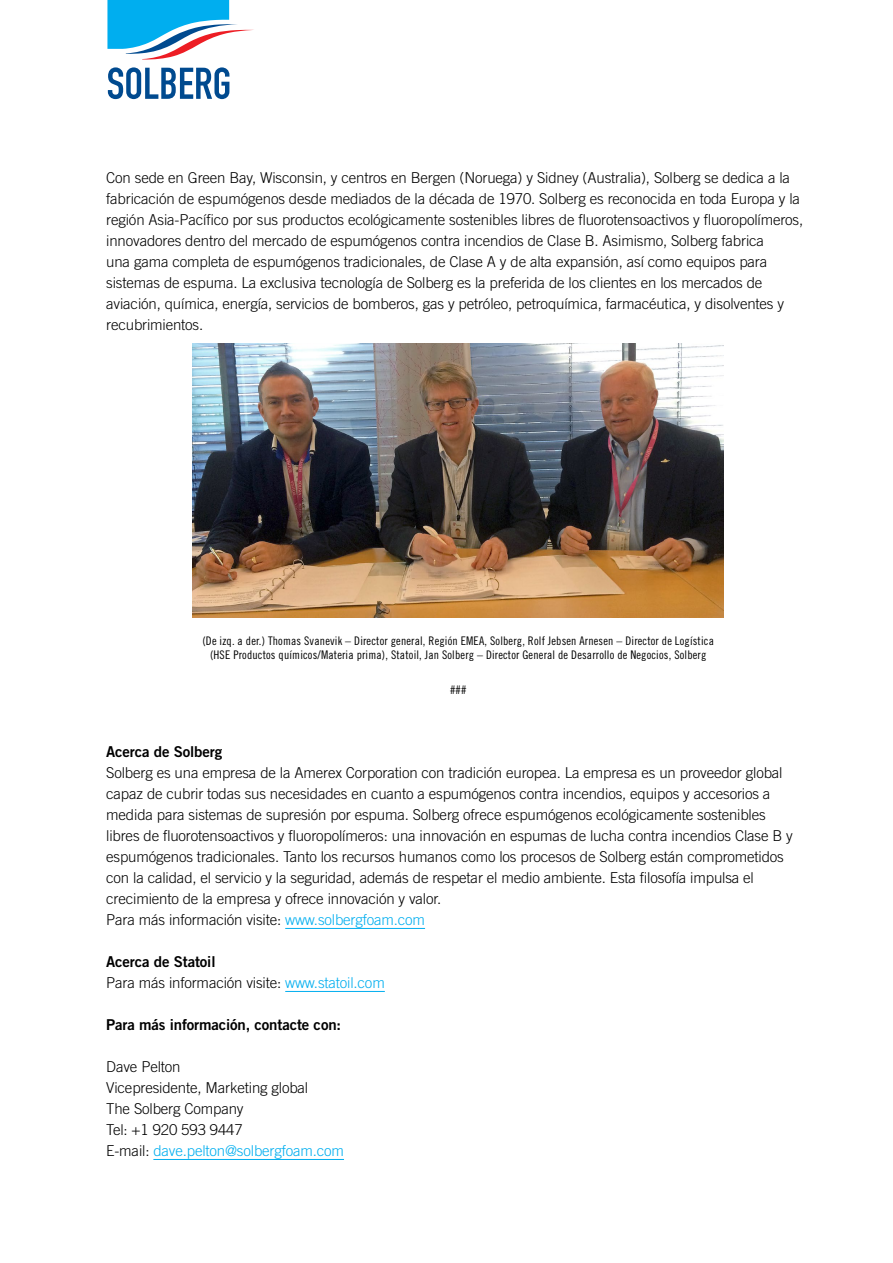
<style>
.page{position:relative;width:893px;height:1263px;background:#fff}
.page>*{position:absolute;margin:0;border:0;box-sizing:border-box;transform-origin:0 0}
.t1{font:300 15px/21px "Trade Gothic LT Std";letter-spacing:-.01em;color:#000}
.t2{font:15px "Trade Gothic LT Std Bd 2";letter-spacing:-.01em;color:#000}
.t3{font:11.85px/14.2px "Trade Gothic Cond Eighteen";letter-spacing:.015em;color:#000;text-align:center}
.s1{color:#00aeef}
</style>
<div class="page">
<svg style="left:108px;top:67px;width:121px;height:32px"></svg>
<svg style="left:107px;top:0;width:147px;height:60px"></svg>
<img style="left:192px;top:343px;width:532px;height:275px">
<hr style="left:285px;top:928px;width:140px;height:1px;background:#00aeef">
<hr style="left:285px;top:991px;width:100px;height:1px;background:#00aeef">
<hr style="left:153px;top:1159px;width:191px;height:1px;background:#00aeef">
<p class="t1" style="left:106px;top:167px;width:698px">Con sede en Green Bay, Wisconsin, y centros en Bergen (Noruega) y Sidney (Australia), Solberg se dedica a la fabricación de espumógenos desde mediados de la década de 1970. Solberg es reconocida en toda Europa y la región Asia-Pacífico por sus productos ecológicamente sostenibles libres de fluorotensoactivos y fluoropolímeros, innovadores dentro del mercado de espumógenos contra incendios de Clase B. Asimismo, Solberg fabrica<br>una gama completa de espumógenos tradicionales, de Clase A y de alta expansión, así como equipos para sistemas de espuma. La exclusiva tecnología de Solberg es la preferida de los clientes en los mercados de aviación, química, energía, servicios de bomberos, gas y petróleo, petroquímica, farmacéutica, y disolventes y recubrimientos.</p>
<p class="t3" style="left:202px;top:633px;width:513px">(De izq. a der.) Thomas Svanevik – Director general, Región EMEA, Solberg, Rolf Jebsen Arnesen – Director de Logística (HSE Productos químicos/Materia prima), Statoil, Jan Solberg – Director General de Desarrollo de Negocios, Solberg</p>
<p class="t3" style="left:450px;top:683px;width:18px">###</p>
<p class="t2" style="left:106px;top:743px;width:117px">Acerca de Solberg</p>
<p class="t1" style="left:106px;top:762px;width:688px">Solberg es una empresa de la Amerex Corporation con tradición europea. La empresa es un proveedor global capaz de cubrir todas sus necesidades en cuanto a espumógenos contra incendios, equipos y accesorios a medida para sistemas de supresión por espuma. Solberg ofrece espumógenos ecológicamente sostenibles libres de fluorotensoactivos y fluoropolímeros: una innovación en espumas de lucha contra incendios Clase B y espumógenos tradicionales. Tanto los recursos humanos como los procesos de Solberg están comprometidos con la calidad, el servicio y la seguridad, además de respetar el medio ambiente. Esta filosofía impulsa el crecimiento de la empresa y ofrece innovación y valor.<br>Para más información visite: <span class="s1">www.solbergfoam.com</span></p>
<p class="t2" style="left:106px;top:953px;width:111px">Acerca de Statoil</p>
<p class="t1" style="left:106px;top:972px;width:280px">Para más información visite: <span class="s1">www.statoil.com</span></p>
<p class="t2" style="left:106px;top:1016px;width:236px">Para más información, contacte con:</p>
<p class="t1" style="left:106px;top:1056px;width:239px">Dave Pelton<br>Vicepresidente, Marketing global<br>The Solberg Company<br>Tel: +1 920 593 9447<br>E-mail: <span class="s1">dave.pelton@solbergfoam.com</span></p>
</div>
